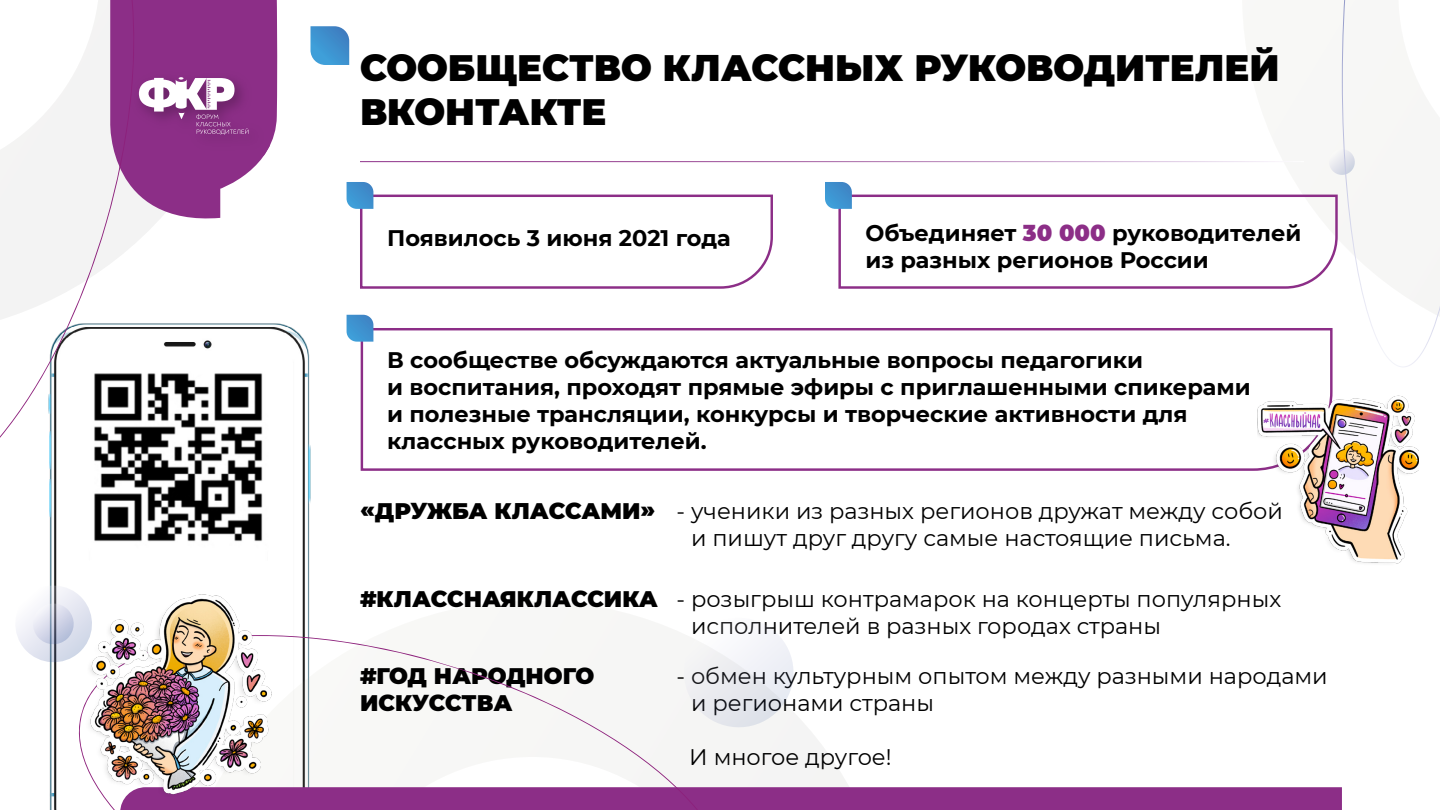
<style>
.page{position:relative;width:1440px;height:810px;background:#fff}
.page>*{position:absolute;margin:0;border:0;box-sizing:border-box;transform-origin:0 0}
.t1{font:900 36.75px/44.1px "Montserrat";color:#000}
.t2{font:700 22.5px/27px "Montserrat";color:#000}
.t3{font:22.5px/27px "Montserrat";color:#000}
.t4{font:900 22.5px/27px "Montserrat";color:#000}
.s1{font-weight:900;color:#8c2e87}
</style>
<div class="page">
<img style="left:49px;top:323px;width:262px;height:487px">
<svg style="left:275px;top:601px;width:574px;height:186px"></svg>
<svg style="left:137px;top:227px;width:119px;height:109px"></svg>
<div style="left:698px;top:787px;width:644px;height:23px;background:#8c2e87"></div>
<svg style="left:360px;top:327px;width:973px;height:144px"></svg>
<svg style="left:838px;top:194px;width:490px;height:95px"></svg>
<svg style="left:137px;top:0;width:141px;height:227px"></svg>
<svg style="left:310px;top:26px;width:39px;height:39px;background:#4d9ad2"></svg>
<svg style="left:347px;top:182px;width:426px;height:107px"></svg>
<svg style="left:347px;top:315px;width:26px;height:27px"></svg>
<svg style="left:825px;top:182px;width:27px;height:27px"></svg>
<svg style="left:0;top:0;width:137px;height:438px"></svg>
<svg style="left:76px;top:630px;width:622px;height:180px"></svg>
<svg style="left:678px;top:612px;width:122px;height:121px"></svg>
<svg style="left:16px;top:581px;width:80px;height:86px"></svg>
<svg style="left:1328px;top:0;width:112px;height:367px"></svg>
<img style="left:80px;top:593px;width:195px;height:204px">
<img style="left:1257px;top:381px;width:161px;height:183px">
<h1 class="t1" style="left:360px;top:44px;width:921px">СООБЩЕСТВО КЛАССНЫХ РУКОВОДИТЕЛЕЙ<br>ВКОНТАКТЕ</h1>
<p class="t2" style="left:387px;top:223px;width:345px">Появилось 3 июня 2021 года</p>
<p class="t2" style="left:866px;top:218px;width:437px">Объединяет <span class="s1">30 000</span> руководителей из разных регионов России</p>
<p class="t2" style="left:387px;top:345px;width:865px">В сообществе обсуждаются актуальные вопросы педагогики<br>и воспитания, проходят прямые эфиры с приглашенными спикерами и полезные трансляции, конкурсы и творческие активности для классных руководителей.</p>
<p class="t4" style="left:360px;top:496px;width:297px">«ДРУЖБА КЛАССАМИ»</p>
<p class="t4" style="left:360px;top:584px;width:299px">#КЛАССНАЯКЛАССИКА</p>
<p class="t4" style="left:360px;top:662px;width:236px">#ГОД НАРОДНОГО<br>ИСКУССТВА</p>
<p class="t3" style="left:691px;top:497px;width:593px;text-indent:-14px">- ученики из разных регионов дружат между собой и пишут друг другу самые настоящие письма.</p>
<p class="t3" style="left:691px;top:585px;width:592px;text-indent:-14px">- розыгрыш контрамарок на концерты популярных исполнителей в разных городах страны</p>
<p class="t3" style="left:691px;top:662px;width:638px;text-indent:-14px">- обмен культурным опытом между разными народами и регионами страны</p>
<p class="t3" style="left:689px;top:743px;width:204px">И многое другое!</p>
</div>
